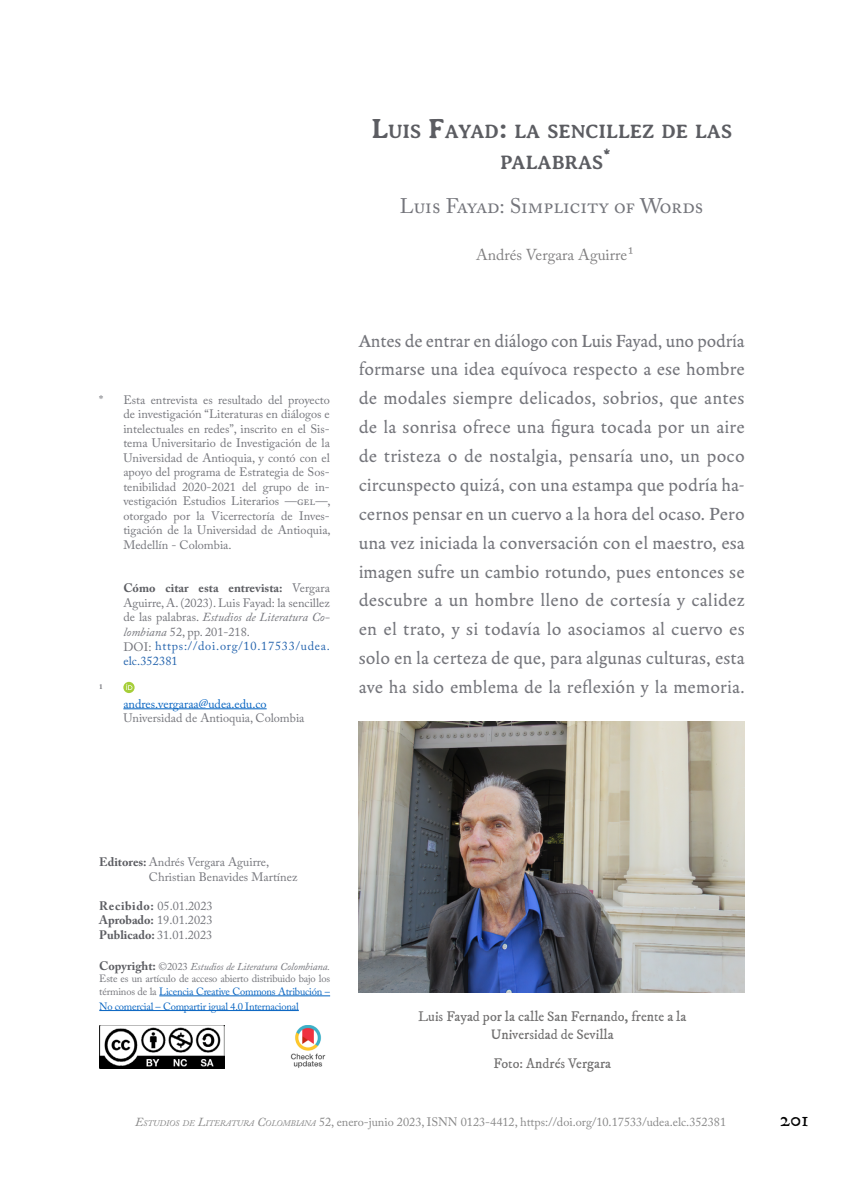
<style>
.page{position:relative;width:844px;height:1184px;background:#fff}
.page>*{position:absolute;margin:0;border:0;box-sizing:border-box;transform-origin:0 0}
.t1{font:21px "Adobe Caslon Pro";color:#74757b}
.t2{font:21px "IM FELL DW Pica Roman";color:#000}
.t3{font:700 19.6px/31.5px "Averia Serif Libre";color:#5c5d62;text-align:center}
.t4{font:19.25px/28.9px "Legitima";color:#74757b;text-align:justify}
.t5{font:700 16.28px "Averia Serif Libre";color:#5c5d62}
.t6{font:15.75px "Adobe Caslon Pro";color:#818081}
.t7{font:14px/17.5px "IM FELL DW Pica PRO Roman";color:#706f6f;text-align:center}
.t8{font:12.25px/14.5px "Adobe Caslon Pro";color:#74757b}
.t9{font:12.25px "Adobe Caslon Pro";color:#878787}
.t10{font:12.25px "Adobe Caslon Pro";color:#0563c1}
.t11{font:12.25px "Adobe Caslon Pro";letter-spacing:.01em;color:#2363ad}
.t12{font:10.5px/12.6px "Adobe Caslon Pro";letter-spacing:-.02em;color:#74757b;text-align:justify}
.t13{font:10.5px "Adobe Caslon Pro";color:#0563c1}
.t14{font:700 7.17px "Adobe Caslon Pro";color:#74757b}
.s1{font-weight:700;color:#5c5d62}
.s2{font-style:italic}
.s3{color:#2363ad}
.s4{font-size:28px}
.s5{font-weight:700;font-size:12.25px;color:#5c5d62}
.s6{color:#0563c1}
.s7{font-style:italic;font-size:8.58px}
</style>
<div class="page">
<img style="left:99px;top:1025px;width:125px;height:43px">
<img style="left:291px;top:1025px;width:35px;height:43px">
<hr style="left:159px;top:995px;width:171px;height:1px;background:#0563c1">
<hr style="left:99px;top:1010px;width:200px;height:1px;background:#0563c1">
<hr style="left:123px;top:708px;width:143px;height:1px;background:#0563c1">
<svg style="left:123px;top:682px;width:11px;height:11px"></svg>
<svg style="left:126px;top:684px;width:6px;height:6px"></svg>
<img style="left:358px;top:722px;width:386px;height:270px">
<p class="t8" style="left:123px;top:392px;width:209px;text-align:justify;text-indent:-24px">* Esta entrevista es resultado del proyecto de investigación “Literaturas en diálogos e intelectuales en redes”, inscrito en el Sis&shy;tema Universitario de Investigación de la Universidad de Antioquia, y contó con el apoyo del programa de Estrategia de Sos&shy;tenibilidad 2020-2021 del grupo de in&shy;vestigación Estudios Literarios —gel—, otorgado por la Vicerrectoría de Inves&shy;tigación de la Universidad de Antioquia, Medellín - Colombia.</p>
<p class="t8" style="left:123px;top:581px;width:208px"><span class="s1">Cómo citar esta entrevista:</span> Vergara Aguirre, A. (2023). Luis Fayad: la sencillez de las palabras. <span class="s2">Estudios de Literatura Co&shy;lombiana</span> 52, pp. 201-218.<br>DOI: <span class="s3">https://doi.org/10.17533/udea.</span></p>
<p class="t14" style="left:99px;top:682px;width:5px">1</p>
<p class="t10" style="left:123px;top:696px;width:145px">andres.vergaraa@udea.edu.co</p>
<p class="t8" style="left:123px;top:711px;width:183px">Universidad de Antioquia, Colombia</p>
<p class="t11" style="left:123px;top:654px;width:56px">elc.352381</p>
<h2 class="t3" style="left:371px;top:115px;width:362px"><span class="s4">L</span>UIS <span class="s4">F</span>AYAD<span class="s4">:</span> LA SENCILLEZ DE LAS<br>PALABRAS</h2>
<h1 class="t1" style="left:400px;top:194px;width:305px">Luis Fayad: Simplicity of Words</h1>
<p class="t6" style="left:476px;top:245px;width:159px">Andrés Vergara Aguirre1</p>
<h3 class="t5" style="left:602px;top:145px;width:10px">*</h3>
<p class="t4" style="left:358px;top:325px;width:388px">Antes de entrar en diálogo con Luis Fayad, uno podría formarse una idea equívoca respecto a ese hombre de modales siempre delicados, sobrios, que antes de la sonrisa ofrece una figura tocada por un aire de tristeza o de nostalgia, pensaría uno, un poco circunspecto quizá, con una estampa que podría ha&shy;cernos pensar en un cuervo a la hora del ocaso. Pero una vez iniciada la conversación con el maestro, esa imagen sufre un cambio rotundo, pues entonces se descubre a un hombre lleno de cortesía y calidez en el trato, y si todavía lo asociamos al cuervo es solo en la certeza de que, para algunas culturas, esta ave ha sido emblema de la reflexión y la memoria.</p>
<p class="t8" style="left:149px;top:855px;width:150px;text-indent:-50px"><span class="s1">Editores:</span> Andrés Vergara Aguirre,<br>Christian Benavides Martínez</p>
<p class="t8" style="left:99px;top:898px;width:115px;text-align:justify"><span class="s1">Recibido:</span> 05.01.2023<br><span class="s1">Aprobado:</span> 19.01.2023<br><span class="s1">Publicado:</span> 31.01.2023</p>
<p class="t12" style="left:99px;top:960px;width:232px"><span class="s5">Copyright:</span> ©2023 <span class="s2">Estudios de Literatura Colombiana.<br></span>Este es un artículo de acceso abierto distribuido bajo los términos de la <span class="s6">Licencia Creative Commons Atribución –</span></p>
<p class="t13" style="left:99px;top:1000px;width:201px">No comercial – Compartir igual 4.0 Internacional</p>
<p class="t7" style="left:418px;top:1008px;width:270px">Luis Fayad por la calle San Fernando, frente a la<br>Universidad de Sevilla</p>
<p class="t7" style="left:493px;top:1055px;width:119px">Foto: Andrés Vergara</p>
<p class="t9" style="left:135px;top:1115px;width:592px"><span class="s2">E</span><span class="s7">STUDIOS DE</span> <span class="s2">L</span><span class="s7">ITERATURA</span> <span class="s2">C</span><span class="s7">OLOMBIANA</span> 52, enero-junio 2023, ISNN 0123-4412, https://doi.org/10.17533/udea.elc.352381</p>
<h1 class="t2" style="left:779px;top:1106px;width:31px">201</h1>
</div>
